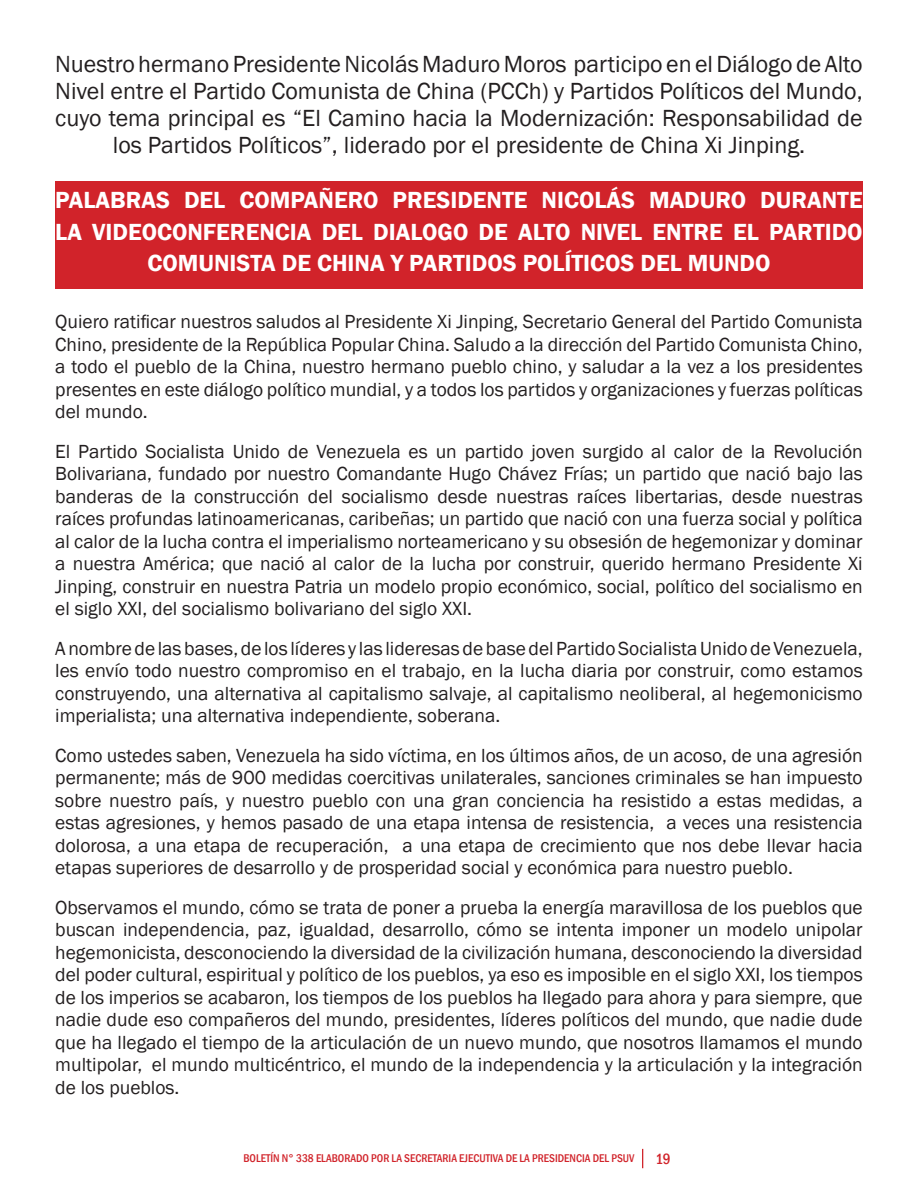
<style>
.page{position:relative;width:918px;height:1188px;background:#fff}
.page>*{position:absolute;margin:0;border:0;box-sizing:border-box;transform-origin:0 0}
.Estilo_de_párrafo_1{font:24px/27px "Franklin Gothic";color:#231f20;text-align:center}
.Estilo_de_párrafo_1-2{font:600 24px/31.5px "Franklin Gothic";color:#fff;text-align:center}
.Estilo_de_párrafo_1-3{font:19.5px/22.5px "Franklin Gothic";color:#231f20;text-align:justify}
.t1{font:500 condensed 15.3px "Franklin Gothic";color:#d1232a}
.t2{font:500 condensed 11.55px "Franklin Gothic";color:#d1232a}
</style>
<div class="page">
<svg style="left:642px;top:1149px;width:1px;height:19px"></svg>
<div style="left:55px;top:181px;width:808px;height:108px;background:#d1232a"></div>
<p class="Estilo_de_párrafo_1" style="left:55px;top:51px;width:809px">Nuestro hermano Presidente Nicolás Maduro Moros participo en el Diálogo de Alto Nivel entre el Partido Comunista de China (PCCh) y Partidos Políticos del Mundo, cuyo tema principal es “El Camino hacia la Modernización: Responsabilidad de los Partidos Políticos”, liderado por el presidente de China Xi Jinping.</p>
<p class="Estilo_de_párrafo_1-2" style="left:55px;top:185px;width:809px">PALABRAS DEL COMPAÑERO PRESIDENTE NICOLÁS MADURO DURANTE<br>LA VIDEOCONFERENCIA DEL DIALOGO DE ALTO NIVEL ENTRE EL PARTIDO<br>COMUNISTA DE CHINA Y PARTIDOS POLÍTICOS DEL MUNDO</p>
<p class="Estilo_de_párrafo_1-3" style="left:55px;top:311px;width:809px">Quiero ratificar nuestros saludos al Presidente Xi Jinping, Secretario General del Partido Comunista Chino, presidente de la República Popular China. Saludo a la dirección del Partido Comunista Chino, a todo el pueblo de la China, nuestro hermano pueblo chino, y saludar a la vez a los presidentes presentes en este diálogo político mundial, y a todos los partidos y organizaciones y fuerzas políticas del mundo.</p>
<p class="Estilo_de_párrafo_1-3" style="left:55px;top:440px;width:809px">El Partido Socialista Unido de Venezuela es un partido joven surgido al calor de la Revolución Bolivariana, fundado por nuestro Comandante Hugo Chávez Frías; un partido que nació bajo las banderas de la construcción del socialismo desde nuestras raíces libertarias, desde nuestras raíces profundas latinoamericanas, caribeñas; un partido que nació con una fuerza social y política al calor de la lucha contra el imperialismo norteamericano y su obsesión de hegemonizar y dominar a nuestra América; que nació al calor de la lucha por construir, querido hermano Presidente Xi Jinping, construir en nuestra Patria un modelo propio económico, social, político del socialismo en el siglo XXI, del socialismo bolivariano del siglo XXI.</p>
<p class="Estilo_de_párrafo_1-3" style="left:55px;top:637px;width:809px">A nombre de las bases, de los líderes y las lideresas de base del Partido Socialista Unido de Venezuela, les envío todo nuestro compromiso en el trabajo, en la lucha diaria por construir, como estamos construyendo, una alternativa al capitalismo salvaje, al capitalismo neoliberal, al hegemonicismo imperialista; una alternativa independiente, soberana.</p>
<p class="Estilo_de_párrafo_1-3" style="left:55px;top:744px;width:809px">Como ustedes saben, Venezuela ha sido víctima, en los últimos años, de un acoso, de una agresión permanente; más de 900 medidas coercitivas unilaterales, sanciones criminales se han impuesto sobre nuestro país, y nuestro pueblo con una gran conciencia ha resistido a estas medidas, a estas agresiones, y hemos pasado de una etapa intensa de resistencia, a veces una resistencia dolorosa, a una etapa de recuperación, a una etapa de crecimiento que nos debe llevar hacia etapas superiores de desarrollo y de prosperidad social y económica para nuestro pueblo.</p>
<p class="Estilo_de_párrafo_1-3" style="left:55px;top:897px;width:809px">Observamos el mundo, cómo se trata de poner a prueba la energía maravillosa de los pueblos que buscan independencia, paz, igualdad, desarrollo, cómo se intenta imponer un modelo unipolar hegemonicista, desconociendo la diversidad de la civilización humana, desconociendo la diversidad del poder cultural, espiritual y político de los pueblos, ya eso es imposible en el siglo XXI, los tiempos de los imperios se acabaron, los tiempos de los pueblos ha llegado para ahora y para siempre, que nadie dude eso compañeros del mundo, presidentes, líderes políticos del mundo, que nadie dude que ha llegado el tiempo de la articulación de un nuevo mundo, que nosotros llamamos el mundo multipolar, el mundo multicéntrico, el mundo de la independencia y la articulación y la integración de los pueblos.</p>
<p class="t2" style="left:243px;top:1150px;width:393px">BOLETÍN N° 338 ELABORADO POR LA SECRETARIA EJECUTIVA DE LA PRESIDENCIA DEL PSUV</p>
<p class="t1" style="left:655px;top:1149px;width:17px">19</p>
</div>
